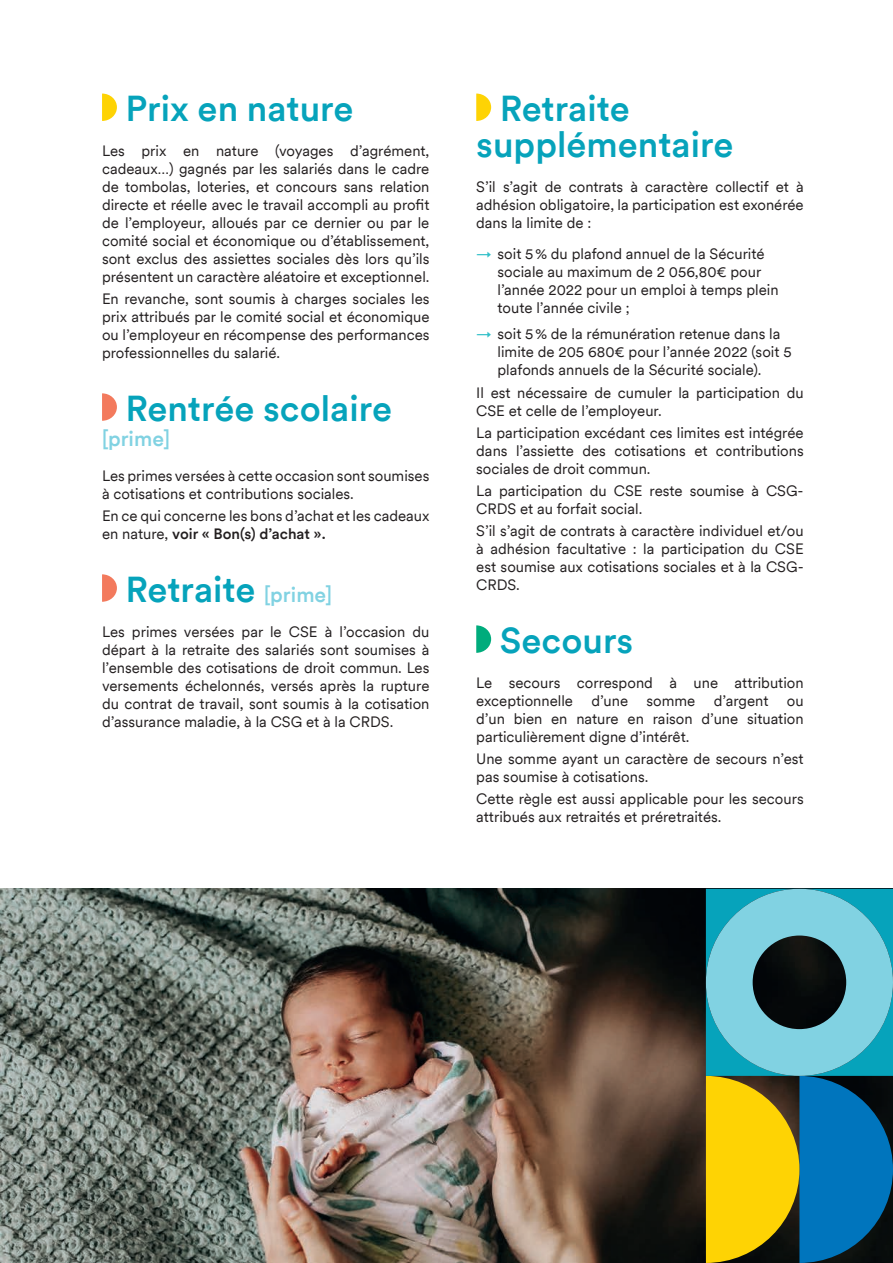
<style>
.page{position:relative;width:893px;height:1263px;background:#fff}
.page>*{position:absolute;margin:0;border:0;box-sizing:border-box;transform-origin:0 0}
.Titre__Presta{font:500 36px/36px "Circular";color:#06a3bb}
.Titre__Presta-2{font:500 21px "Circular";color:#81d2e2}
.Texte_courant{font:15px/18px "Circular";color:#231f20}
.s1{font-weight:500}
.s2{font-size:21px;color:#81d2e2}
.s3{color:#33c0c9}
</style>
<div class="page">
<svg style="left:102px;top:94px;width:15px;height:27px"></svg>
<svg style="left:102px;top:393px;width:15px;height:28px"></svg>
<svg style="left:102px;top:574px;width:15px;height:28px"></svg>
<svg style="left:476px;top:94px;width:15px;height:27px"></svg>
<svg style="left:476px;top:625px;width:15px;height:28px"></svg>
<img style="left:0;top:889px;width:706px;height:374px">
<svg style="left:706px;top:889px;width:187px;height:374px;background:#60957c"></svg>
<p class="Titre__Presta" style="left:126px;top:89px;width:229px">Prix en nature</p>
<p class="Texte_courant" style="left:102px;top:141px;width:329px;text-align:justify">Les prix en nature (voyages d’agrément, cadeaux…) gagnés par les salariés dans le cadre de tombolas, loteries, et concours sans relation directe et réelle avec le travail accompli au profit de l’employeur, alloués par ce dernier ou par le comité social et économique ou d’établissement, sont exclus des assiettes sociales dès lors qu’ils présentent un caractère aléatoire et exceptionnel.</p>
<p class="Texte_courant" style="left:102px;top:289px;width:329px;text-align:justify">En revanche, sont soumis à charges sociales les prix attribués par le comité social et économique ou l’employeur en récompense des performances professionnelles du salarié.</p>
<p class="Titre__Presta" style="left:126px;top:388px;width:268px">Rentrée scolaire</p>
<p class="Titre__Presta-2" style="left:102px;top:424px;width:69px">[prime]</p>
<p class="Texte_courant" style="left:102px;top:466px;width:329px">Les primes versées à cette occasion sont soumises à cotisations et contributions sociales.</p>
<p class="Texte_courant" style="left:102px;top:506px;width:329px">En ce qui concerne les bons d’achat et les cadeaux en nature, <span class="s1">voir « Bon(s) d’achat ».</span></p>
<p class="Titre__Presta" style="left:126px;top:569px;width:208px">Retraite <span class="s2">[prime]</span></p>
<p class="Texte_courant" style="left:102px;top:622px;width:329px;text-align:justify">Les primes versées par le CSE à l’occasion du départ à la retraite des salariés sont soumises à l’ensemble des cotisations de droit commun. Les versements échelonnés, versés après la rupture du contrat de travail, sont soumis à la cotisation d’assurance maladie, à la CSG et à la CRDS.</p>
<p class="Titre__Presta" style="left:476px;top:89px;width:259px;text-indent:24px">Retraite supplémentaire</p>
<p class="Texte_courant" style="left:476px;top:177px;width:329px;text-align:justify">S’il s’agit de contrats à caractère collectif et à adhésion obligatoire, la participation est exonérée dans la limite de :</p>
<p class="Texte_courant" style="left:497px;top:244px;width:283px;text-indent:-21px"><span class="s3">→</span> soit 5% du plafond annuel de la Sécurité sociale au maximum de 2 056,80€ pour l’année 2022 pour un emploi à temps plein toute l’année civile ;</p>
<p class="Texte_courant" style="left:497px;top:324px;width:296px;text-indent:-21px"><span class="s3">→</span> soit 5% de la rémunération retenue dans la limite de 205 680€ pour l’année 2022 (soit 5 plafonds annuels de la Sécurité sociale).</p>
<p class="Texte_courant" style="left:476px;top:383px;width:329px">Il est nécessaire de cumuler la participation du<br>CSE et celle de l’employeur.</p>
<p class="Texte_courant" style="left:476px;top:423px;width:329px;text-align:justify">La participation excédant ces limites est intégrée dans l’assiette des cotisations et contributions sociales de droit commun.</p>
<p class="Texte_courant" style="left:476px;top:481px;width:329px">La participation du CSE reste soumise à CSG-<br>CRDS et au forfait social.</p>
<p class="Texte_courant" style="left:476px;top:521px;width:329px;text-align:justify">S’il s’agit de contrats à caractère individuel et/ou à adhésion facultative : la participation du CSE est soumise aux cotisations sociales et à la CSG-CRDS.</p>
<p class="Titre__Presta" style="left:500px;top:620px;width:135px">Secours</p>
<p class="Texte_courant" style="left:476px;top:673px;width:329px;text-align:justify">Le secours correspond à une attribution exceptionnelle d’une somme d’argent ou d’un bien en nature en raison d’une situation particulièrement digne d’intérêt.</p>
<p class="Texte_courant" style="left:476px;top:749px;width:329px">Une somme ayant un caractère de secours n’est pas soumise à cotisations.</p>
<p class="Texte_courant" style="left:476px;top:789px;width:329px">Cette règle est aussi applicable pour les secours attribués aux retraités et préretraités.</p>
</div>
